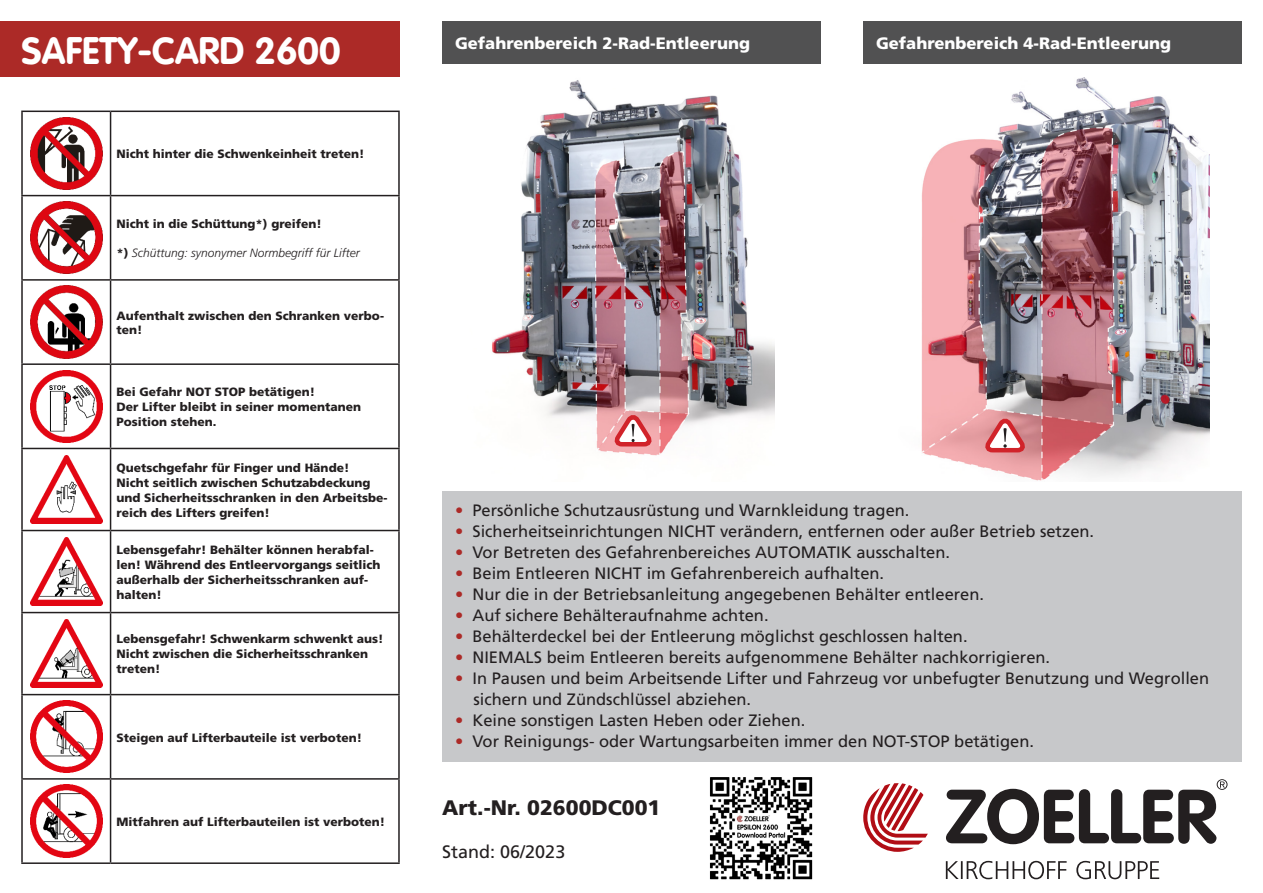
<style>
.page{position:relative;width:1263px;height:893px;background:#fff}
.page>*{position:absolute;margin:0;border:0;box-sizing:border-box;transform-origin:0 0}
.t1{font:37.5px "VAG Rounded Bold";color:#fff}
.t2{font:900 21px "Frutiger";color:#231f20}
.t3{font:18px "Frutiger";color:#231f20}
.t4{font:16.5px "Frutiger";color:#231f20}
.t5{font:900 16.5px "Frutiger";color:#fff}
.t6{font:900 12px/15px "Frutiger";color:#231f20}
.t7{font:italic 300 12px "Frutiger";color:#231f20}
.s1{font-weight:900;font-style:normal}
.s2{color:#ac2a27}
</style>
<div class="page">
<div style="left:0;top:21px;width:400px;height:56px;background:#ac2a27"></div>
<img style="left:921px;top:77px;width:289px;height:404px">
<img style="left:492px;top:80px;width:282px;height:376px">
<hr style="left:21px;top:111px;width:90px;height:1px;background:#231f20">
<hr style="left:21px;top:112px;width:2px;height:83px;background:#231f20">
<hr style="left:111px;top:111px;width:289px;height:1px;background:#231f20">
<hr style="left:110px;top:112px;width:1px;height:83px;background:#231f20">
<hr style="left:398px;top:112px;width:2px;height:83px;background:#231f20">
<hr style="left:21px;top:195px;width:90px;height:1px;background:#231f20">
<hr style="left:21px;top:196px;width:2px;height:83px;background:#231f20">
<hr style="left:111px;top:195px;width:289px;height:1px;background:#231f20">
<hr style="left:110px;top:196px;width:1px;height:83px;background:#231f20">
<hr style="left:398px;top:196px;width:2px;height:83px;background:#231f20">
<hr style="left:21px;top:279px;width:90px;height:2px;background:#231f20">
<hr style="left:21px;top:281px;width:2px;height:82px;background:#231f20">
<hr style="left:111px;top:279px;width:289px;height:2px;background:#231f20">
<hr style="left:110px;top:281px;width:1px;height:82px;background:#231f20">
<hr style="left:398px;top:281px;width:2px;height:82px;background:#231f20">
<hr style="left:21px;top:363px;width:90px;height:2px;background:#231f20">
<hr style="left:21px;top:365px;width:2px;height:83px;background:#231f20">
<hr style="left:111px;top:363px;width:289px;height:2px;background:#231f20">
<hr style="left:110px;top:365px;width:1px;height:83px;background:#231f20">
<hr style="left:398px;top:365px;width:2px;height:83px;background:#231f20">
<hr style="left:21px;top:448px;width:90px;height:1px;background:#231f20">
<hr style="left:21px;top:449px;width:2px;height:81px;background:#231f20">
<hr style="left:111px;top:448px;width:289px;height:1px;background:#231f20">
<hr style="left:110px;top:449px;width:1px;height:81px;background:#231f20">
<hr style="left:398px;top:449px;width:2px;height:81px;background:#231f20">
<hr style="left:21px;top:530px;width:90px;height:1px;background:#231f20">
<hr style="left:21px;top:531px;width:2px;height:81px;background:#231f20">
<hr style="left:111px;top:530px;width:289px;height:1px;background:#231f20">
<hr style="left:110px;top:531px;width:1px;height:81px;background:#231f20">
<hr style="left:398px;top:531px;width:2px;height:81px;background:#231f20">
<hr style="left:21px;top:612px;width:90px;height:1px;background:#231f20">
<hr style="left:21px;top:613px;width:2px;height:81px;background:#231f20">
<hr style="left:111px;top:612px;width:289px;height:1px;background:#231f20">
<hr style="left:110px;top:613px;width:1px;height:81px;background:#231f20">
<hr style="left:398px;top:613px;width:2px;height:81px;background:#231f20">
<hr style="left:21px;top:694px;width:90px;height:1px;background:#231f20">
<hr style="left:21px;top:695px;width:2px;height:83px;background:#231f20">
<hr style="left:111px;top:694px;width:289px;height:1px;background:#231f20">
<hr style="left:110px;top:695px;width:1px;height:83px;background:#231f20">
<hr style="left:398px;top:695px;width:2px;height:83px;background:#231f20">
<hr style="left:21px;top:778px;width:90px;height:2px;background:#231f20">
<hr style="left:21px;top:780px;width:2px;height:82px;background:#231f20">
<hr style="left:111px;top:778px;width:289px;height:2px;background:#231f20">
<hr style="left:110px;top:780px;width:1px;height:82px;background:#231f20">
<hr style="left:398px;top:780px;width:2px;height:82px;background:#231f20">
<hr style="left:21px;top:862px;width:90px;height:2px;background:#231f20">
<hr style="left:111px;top:862px;width:289px;height:2px;background:#231f20">
<img style="left:30px;top:117px;width:72px;height:73px">
<img style="left:30px;top:202px;width:72px;height:72px">
<img style="left:30px;top:286px;width:72px;height:72px">
<img style="left:30px;top:370px;width:72px;height:72px">
<img style="left:30px;top:455px;width:72px;height:68px">
<img style="left:30px;top:537px;width:72px;height:69px">
<img style="left:30px;top:620px;width:72px;height:68px">
<img style="left:30px;top:701px;width:72px;height:72px">
<img style="left:30px;top:785px;width:72px;height:72px">
<div style="left:442px;top:21px;width:379px;height:43px;background:#515152"></div>
<div style="left:863px;top:21px;width:379px;height:43px;background:#515152"></div>
<svg style="left:609px;top:414px;width:44px;height:35px"></svg>
<svg style="left:980px;top:418px;width:47px;height:37px"></svg>
<div style="left:442px;top:491px;width:800px;height:270px;background:#c7c8ca"></div>
<img style="left:709px;top:777px;width:104px;height:103px">
<svg style="left:863px;top:783px;width:65px;height:69px"></svg>
<svg style="left:946px;top:861px;width:213px;height:18px"></svg>
<svg style="left:946px;top:779px;width:281px;height:65px"></svg>
<p class="t1" style="left:22px;top:28px;width:321px">SAFETY-CARD 2600</p>
<p class="t6" style="left:117px;top:146px;width:249px">Nicht hinter die Schwenkeinheit treten!</p>
<p class="t6" style="left:117px;top:216px;width:207px">Nicht in die Schüttung*) greifen!</p>
<p class="t7" style="left:117px;top:246px;width:245px"><span class="s1">*)</span> Schüttung: synonymer Normbegriff für Lifter</p>
<p class="t6" style="left:117px;top:308px;width:269px;line-height:14.4px">Aufenthalt zwischen den Schranken verbo&shy;ten!</p>
<p class="t6" style="left:117px;top:384px;width:200px">Bei Gefahr NOT STOP betätigen!</p>
<p class="t6" style="left:117px;top:399px;width:246px">Der Lifter bleibt in seiner momentanen<br>Position stehen.</p>
<p class="t6" style="left:117px;top:460px;width:234px">Quetschgefahr für Finger und Hände!</p>
<p class="t6" style="left:117px;top:475px;width:272px">Nicht seitlich zwischen Schutzabdeckung und Sicherheitsschranken in den Arbeitsbe&shy;reich des Lifters greifen!</p>
<p class="t6" style="left:117px;top:542px;width:265px">Lebensgefahr! Behälter können herabfal&shy;len! Während des Entleervorgangs seitlich außerhalb der Sicherheitsschranken auf&shy;halten!</p>
<p class="t6" style="left:117px;top:632px;width:269px">Lebensgefahr! Schwenkarm schwenkt aus!</p>
<p class="t6" style="left:117px;top:647px;width:253px">Nicht zwischen die Sicherheitsschranken treten!</p>
<p class="t6" style="left:117px;top:730px;width:247px">Steigen auf Lifterbauteile ist verboten!</p>
<p class="t6" style="left:117px;top:814px;width:270px">Mitfahren auf Lifterbauteilen ist verboten!</p>
<p class="t5" style="left:455px;top:33px;width:297px">Gefahrenbereich 2-Rad-Entleerung</p>
<p class="t5" style="left:876px;top:33px;width:297px">Gefahrenbereich 4-Rad-Entleerung</p>
<p class="t4" style="left:455px;top:501px;width:456px"><span class="s2">•</span> Persönliche Schutzausrüstung und Warnkleidung tragen.</p>
<p class="t4" style="left:455px;top:522px;width:641px"><span class="s2">•</span> Sicherheitseinrichtungen NICHT verändern, entfernen oder außer Betrieb setzen.</p>
<p class="t4" style="left:455px;top:543px;width:496px"><span class="s2">•</span> Vor Betreten des Gefahrenbereiches AUTOMATIK ausschalten.</p>
<p class="t4" style="left:455px;top:564px;width:431px"><span class="s2">•</span> Beim Entleeren NICHT im Gefahrenbereich aufhalten.</p>
<p class="t4" style="left:455px;top:585px;width:531px"><span class="s2">•</span> Nur die in der Betriebsanleitung angegebenen Behälter entleeren.</p>
<p class="t4" style="left:455px;top:606px;width:315px"><span class="s2">•</span> Auf sichere Behälteraufnahme achten.</p>
<p class="t4" style="left:455px;top:627px;width:514px"><span class="s2">•</span> Behälterdeckel bei der Entleerung möglichst geschlossen halten.</p>
<p class="t4" style="left:455px;top:648px;width:597px"><span class="s2">•</span> NIEMALS beim Entleeren bereits aufgenommene Behälter nachkorrigieren.</p>
<p class="t4" style="left:455px;top:669px;width:756px"><span class="s2">•</span> In Pausen und beim Arbeitsende Lifter und Fahrzeug vor unbefugter Benutzung und Wegrollen</p>
<p class="t4" style="left:473px;top:690px;width:279px">sichern und Zündschlüssel abziehen.</p>
<p class="t4" style="left:455px;top:711px;width:352px"><span class="s2">•</span> Keine sonstigen Lasten Heben oder Ziehen.</p>
<p class="t4" style="left:455px;top:732px;width:580px"><span class="s2">•</span> Vor Reinigungs- oder Wartungsarbeiten immer den NOT-STOP betätigen.</p>
<p class="t2" style="left:442px;top:795px;width:220px">Art.-Nr. 02600DC001</p>
<p class="t3" style="left:442px;top:841px;width:125px">Stand: 06/2023</p>
</div>
